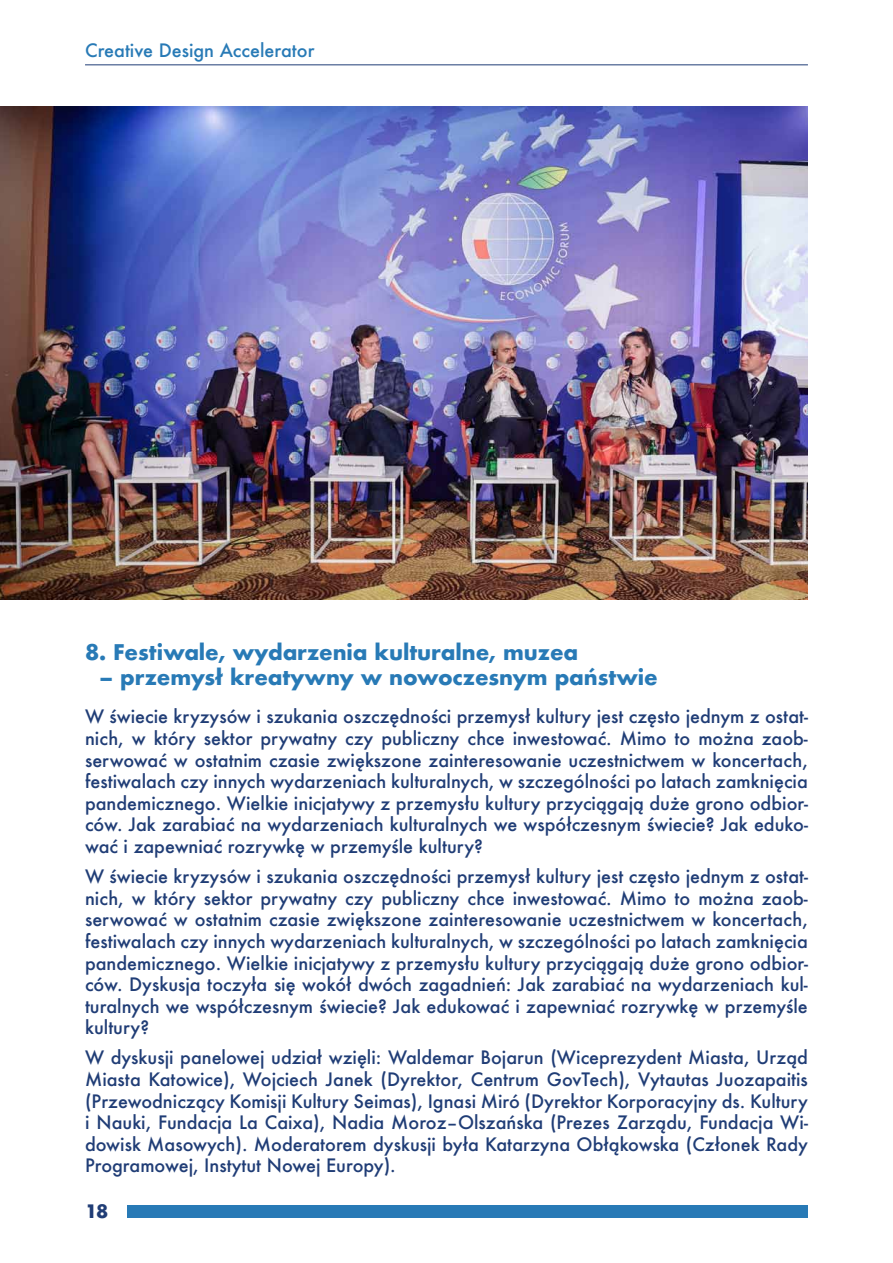
<style>
.page{position:relative;width:893px;height:1263px;background:#fff}
.page>*{position:absolute;margin:0;border:0;box-sizing:border-box;transform-origin:0 0}
.t1{font:700 21px "Futura";letter-spacing:-.005em;color:#287ab6}
.t2{font:500 18px/21.6px "Futura";color:#203d76;text-align:justify}
.t3{font:500 18px "Futura";color:#287ab6}
.t4{font:700 18px "Futura";color:#203d76}
</style>
<div class="page">
<hr style="left:85px;top:64px;width:723px;height:1px;background:#203d76">
<div style="left:128px;top:1205px;width:680px;height:13px;background:#287ab6"></div>
<img style="left:0;top:106px;width:808px;height:494px">
<p class="t3" style="left:85px;top:38px;width:231px">Creative Design Accelerator</p>
<p class="t1" style="left:85px;top:636px;width:495px">8. Festiwale, wydarzenia kulturalne, muzea</p>
<p class="t1" style="left:99px;top:662px;width:560px">– przemysł kreatywny w nowoczesnym państwie</p>
<p class="t2" style="left:85px;top:706px;width:724px">W świecie kryzysów i szukania oszczędności przemysł kultury jest często jednym z ostat&shy;nich, w który sektor prywatny czy publiczny chce inwestować. Mimo to można zaob&shy;serwować w ostatnim czasie zwiększone zainteresowanie uczestnictwem w koncertach, festiwalach czy innych wydarzeniach kulturalnych, w szczególności po latach zamknięcia pandemicznego. Wielkie inicjatywy z przemysłu kultury przyciągają duże grono odbior&shy;ców. Jak zarabiać na wydarzeniach kulturalnych we współczesnym świecie? Jak eduko&shy;wać i zapewniać rozrywkę w przemyśle kultury?</p>
<p class="t2" style="left:85px;top:865px;width:724px">W świecie kryzysów i szukania oszczędności przemysł kultury jest często jednym z ostat&shy;nich, w który sektor prywatny czy publiczny chce inwestować. Mimo to można zaob&shy;serwować w ostatnim czasie zwiększone zainteresowanie uczestnictwem w koncertach, festiwalach czy innych wydarzeniach kulturalnych, w szczególności po latach zamknięcia pandemicznego. Wielkie inicjatywy z przemysłu kultury przyciągają duże grono odbior&shy;ców. Dyskusja toczyła się wokół dwóch zagadnień: Jak zarabiać na wydarzeniach kul&shy;turalnych we współczesnym świecie? Jak edukować i zapewniać rozrywkę w przemyśle kultury?</p>
<p class="t2" style="left:85px;top:1047px;width:724px">W dyskusji panelowej udział wzięli: Waldemar Bojarun (Wiceprezydent Miasta, Urząd Miasta Katowice), Wojciech Janek (Dyrektor, Centrum GovTech), Vytautas Juozapaitis (Przewodniczący Komisji Kultury Seimas), Ignasi Miró (Dyrektor Korporacyjny ds. Kultury i Nauki, Fundacja La Caixa), Nadia Moroz–Olszańska (Prezes Zarządu, Fundacja Wi&shy;dowisk Masowych). Moderatorem dyskusji była Katarzyna Obłąkowska (Członek Rady Programowej, Instytut Nowej Europy).</p>
<p class="t4" style="left:85px;top:1198px;width:25px">18</p>
</div>
